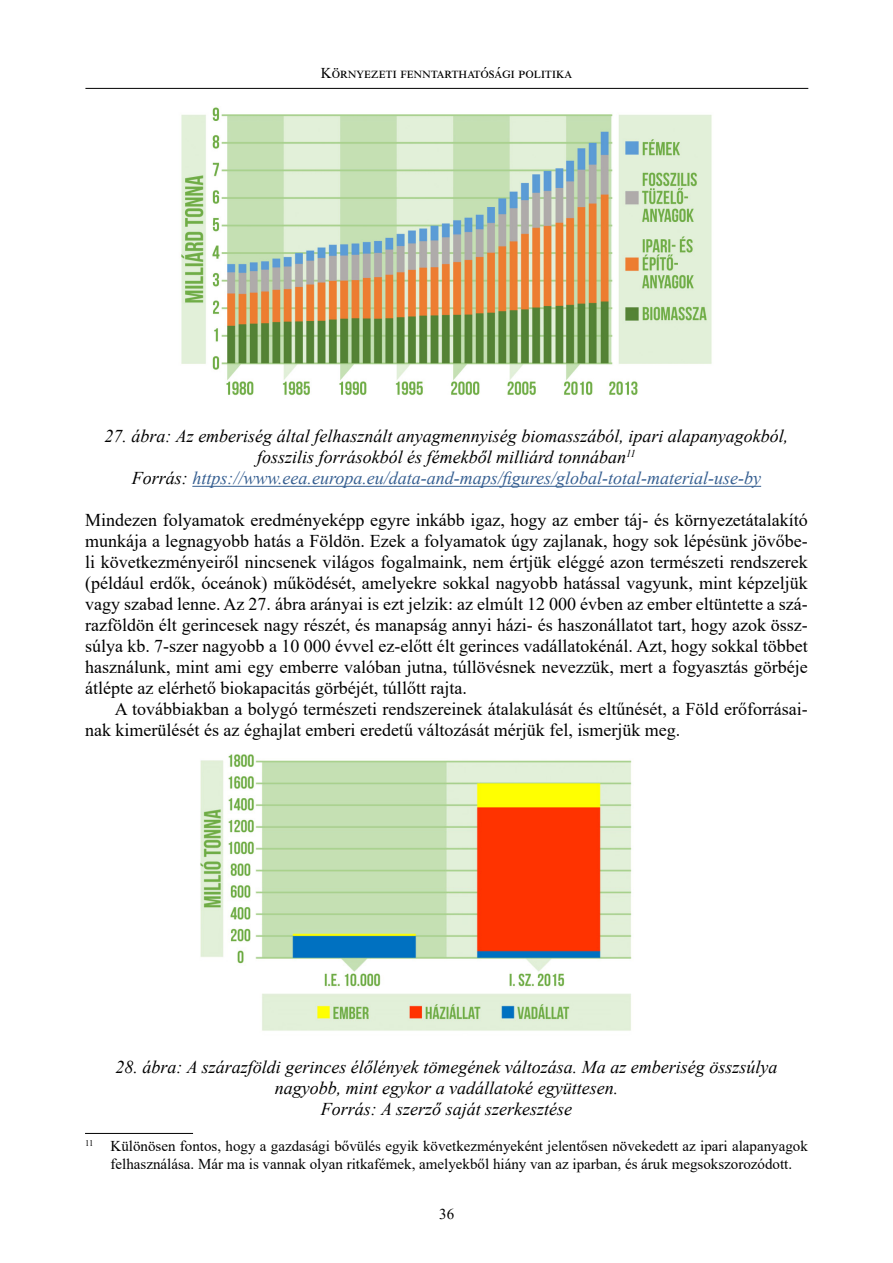
<style>
.page{position:relative;width:893px;height:1263px;background:#fff}
.page>*{position:absolute;margin:0;border:0;box-sizing:border-box;transform-origin:0 0}
.t1{font:18px/21px "Times New Roman";color:#000;text-align:justify}
.t2{font:italic 18px/21px "Times New Roman";color:#000;text-align:center}
.t3{font:15px/18px "Times New Roman";color:#000}
.s1{color:#365f91}
</style>
<div class="page">
<hr style="left:85px;top:88px;width:723px;height:1px;background:#000">
<hr style="left:192px;top:486px;width:569px;height:1px;background:#365f91">
<hr style="left:85px;top:1133px;width:108px;height:1px;background:#000">
<img style="left:181px;top:107px;width:531px;height:289px">
<img style="left:200px;top:754px;width:432px;height:277px">
<p class="t3" style="left:321px;top:64px;width:253px">Környezeti fenntarthatósági politika</p>
<p class="t2" style="left:105px;top:425px;width:685px">27. ábra: Az emberiség által felhasznált anyagmennyiség biomasszából, ipari alapanyagokból, fosszilis forrásokból és fémekből milliárd tonnában<sup>11<br></sup>Forrás: <span class="s1">https://www.eea.europa.eu/data-and-maps/figures/global-total-material-use-by</span></p>
<p class="t1" style="left:85px;top:509px;width:724px">Mindezen folyamatok eredményeképp egyre inkább igaz, hogy az ember táj- és környezetátalakító munkája a legnagyobb hatás a Földön. Ezek a folyamatok úgy zajlanak, hogy sok lépésünk jövőbe&shy;li következményeiről nincsenek világos fogalmaink, nem értjük eléggé azon természeti rendszerek (például erdők, óceánok) működését, amelyekre sokkal nagyobb hatással vagyunk, mint képzeljük vagy szabad lenne. Az 27. ábra arányai is ezt jelzik: az elmúlt 12 000 évben az ember eltüntette a szá&shy;razföldön élt gerincesek nagy részét, és manapság annyi házi- és haszonállatot tart, hogy azok össz&shy;súlya kb. 7-szer nagyobb a 10 000 évvel ez-előtt élt gerinces vadállatokénál. Azt, hogy sokkal többet használunk, mint ami egy emberre valóban jutna, túllövésnek nevezzük, mert a fogyasztás görbéje átlépte az elérhető biokapacitás görbéjét, túllőtt rajta.</p>
<p class="t1" style="left:85px;top:698px;width:724px;text-indent:30px">A továbbiakban a bolygó természeti rendszereinek átalakulását és eltűnését, a Föld erőforrásai&shy;nak kimerülését és az éghajlat emberi eredetű változását mérjük fel, ismerjük meg.</p>
<p class="t2" style="left:116px;top:1055px;width:663px">28. ábra: A szárazföldi gerinces élőlények tömegének változása. Ma az emberiség összsúlya nagyobb, mint egykor a vadállatoké együttesen.<br>Forrás: A szerző saját szerkesztése</p>
<p class="t3" style="left:111px;top:1137px;width:699px;text-indent:-26px"><sup>11</sup> Különösen fontos, hogy a gazdasági bővülés egyik következményeként jelentősen növekedett az ipari alapanyagok felhasználása. Már ma is vannak olyan ritkafémek, amelyekből hiány van az iparban, és áruk megsokszorozódott.</p>
<p class="t3" style="left:439px;top:1205px;width:16px">36</p>
</div>
